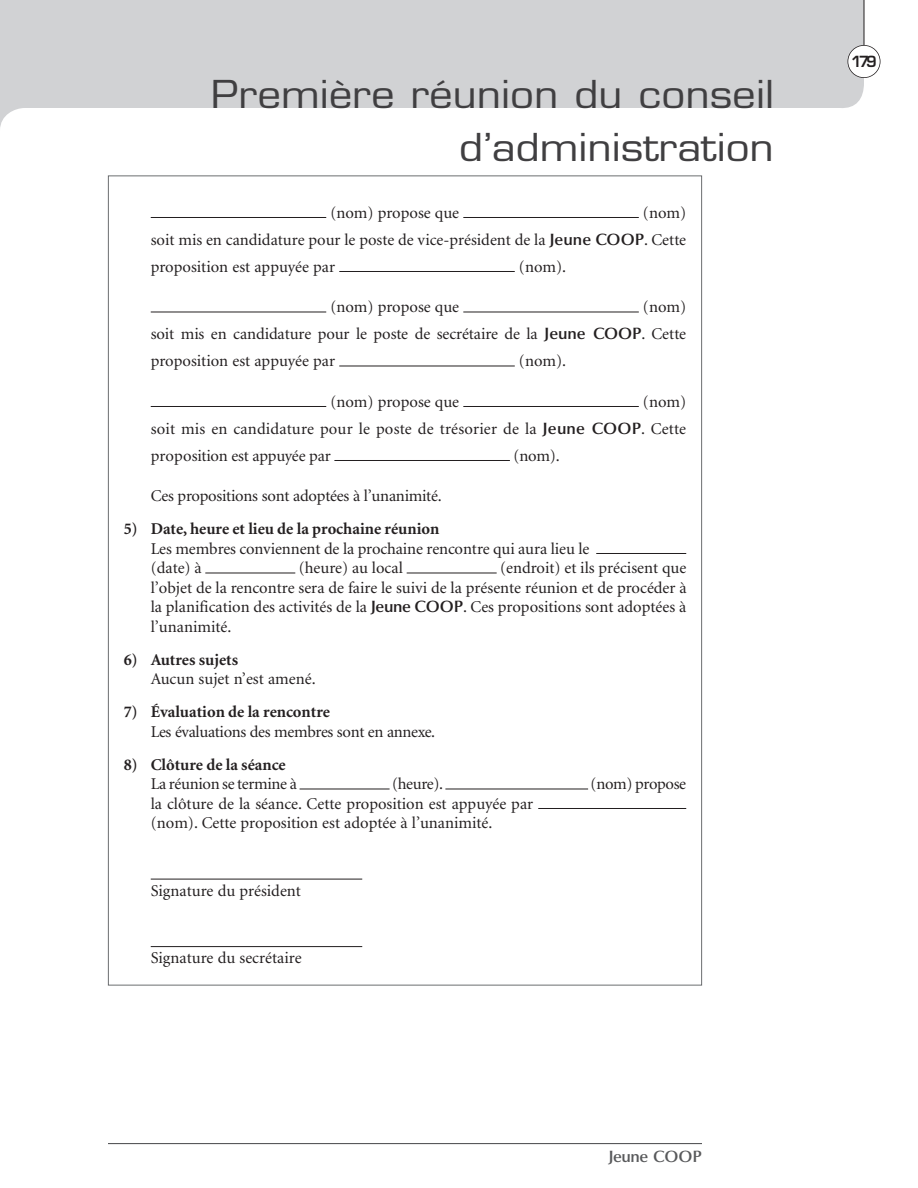
<style>
.page{position:relative;width:918px;height:1188px;background:#fff}
.page>*{position:absolute;margin:0;border:0;box-sizing:border-box;transform-origin:0 0}
.t1{font:37.5px/52.5px "Eurostile";color:#403f41;text-align:right;scale:1.12 1}
.t2{font:16.5px/27px "Minion";color:#231f20;text-align:justify}
.t3{font:700 16.5px "Minion";color:#231f20}
.t4{font:16.5px "Minion";letter-spacing:-.02em;color:#231f20}
.t5{font:600 16.5px "Optima";letter-spacing:-.025em;color:#58595b}
.t6{font:600 15px "Eurostile";color:#231f20}
.s1{font-family:"Optima";font-weight:600}
</style>
<div class="page">
<svg style="left:0;top:0;width:864px;height:127px;background:#d7d8da"></svg>
<div style="left:848px;top:45px;width:32px;height:33px;background:#fff;border-radius:50%"></div>
<div style="left:848px;top:45px;width:32px;height:33px;border:2px solid #231f20;border-radius:50%"></div>
<hr style="left:864px;top:0;width:1px;height:45px;background:#231f20">
<hr style="left:108px;top:1143px;width:594px;height:1px;background:#58595b">
<hr style="left:151px;top:879px;width:211px;height:1px;background:#231f20">
<hr style="left:151px;top:946px;width:211px;height:1px;background:#231f20">
<hr style="left:538px;top:808px;width:148px;height:1px;background:#231f20">
<hr style="left:445px;top:789px;width:143px;height:1px;background:#231f20">
<hr style="left:300px;top:789px;width:90px;height:1px;background:#231f20">
<hr style="left:407px;top:573px;width:90px;height:1px;background:#231f20">
<hr style="left:205px;top:573px;width:90px;height:1px;background:#231f20">
<hr style="left:596px;top:553px;width:90px;height:1px;background:#231f20">
<hr style="left:334px;top:460px;width:176px;height:1px;background:#231f20">
<hr style="left:463px;top:406px;width:176px;height:1px;background:#231f20">
<hr style="left:151px;top:406px;width:175px;height:1px;background:#231f20">
<hr style="left:339px;top:366px;width:176px;height:1px;background:#231f20">
<hr style="left:463px;top:312px;width:176px;height:1px;background:#231f20">
<hr style="left:151px;top:312px;width:175px;height:1px;background:#231f20">
<hr style="left:339px;top:271px;width:176px;height:1px;background:#231f20">
<hr style="left:463px;top:217px;width:176px;height:1px;background:#231f20">
<hr style="left:151px;top:217px;width:175px;height:1px;background:#231f20">
<h1 class="t1" style="left:211px;top:72px;width:504px">Première réunion du conseil d’administration</h1>
<p class="t2" style="left:151px;top:201px;width:537px;text-indent:492px">(nom) soit mis en candidature pour le poste de vice-président de la <span class="s1">Jeune COOP</span>. Cette proposition est appuyée par</p>
<p class="t2" style="left:330px;top:201px;width:130px">(nom) propose que</p>
<p class="t2" style="left:519px;top:255px;width:49px">(nom).</p>
<p class="t2" style="left:151px;top:295px;width:537px;text-indent:492px">(nom) soit mis en candidature pour le poste de secrétaire de la <span class="s1">Jeune COOP</span>. Cette proposition est appuyée par</p>
<p class="t2" style="left:330px;top:295px;width:130px">(nom) propose que</p>
<p class="t2" style="left:519px;top:349px;width:49px">(nom).</p>
<p class="t2" style="left:151px;top:390px;width:537px;text-indent:492px">(nom) soit mis en candidature pour le poste de trésorier de la <span class="s1">Jeune COOP</span>. Cette proposition est appuyée par</p>
<p class="t2" style="left:330px;top:390px;width:130px">(nom) propose que</p>
<p class="t2" style="left:514px;top:444px;width:48px">(nom).</p>
<p class="t2" style="left:151px;top:484px;width:293px">Ces propositions sont adoptées à l’unanimité.</p>
<p class="t3" style="left:124px;top:523px;width:317px">5) Date, heure et lieu de la prochaine réunion</p>
<p class="t2" style="left:151px;top:540px;width:440px;line-height:19.5px">Les membres conviennent de la prochaine rencontre qui aura lieu le (date) à</p>
<p class="t2" style="left:151px;top:560px;width:537px;line-height:19.5px;text-indent:349px">(endroit) et ils précisent que l’objet de la rencontre sera de faire le suivi de la présente réunion et de procéder à la planification des activités de la <span class="s1">Jeune COOP</span>. Ces propositions sont adoptées à l’unanimité.</p>
<p class="t3" style="left:124px;top:653px;width:116px">6) Autres sujets</p>
<p class="t2" style="left:151px;top:667px;width:166px">Aucun sujet n’est amené.</p>
<p class="t3" style="left:124px;top:706px;width:208px">7) Évaluation de la rencontre</p>
<p class="t4" style="left:151px;top:725px;width:286px">Les évaluations des membres sont en annexe.</p>
<p class="t3" style="left:124px;top:758px;width:164px">8) Clôture de la séance</p>
<p class="t4" style="left:151px;top:778px;width:148px">La réunion se termine à</p>
<p class="t2" style="left:392px;top:772px;width:53px">(heure).</p>
<p class="t4" style="left:591px;top:778px;width:97px">(nom) propose</p>
<p class="t2" style="left:151px;top:795px;width:384px;line-height:19.5px">la clôture de la séance. Cette proposition est appuyée par (nom). Cette proposition est adoptée à l’unanimité.</p>
<p class="t2" style="left:299px;top:556px;width:106px">(heure) au local</p>
<p class="t2" style="left:151px;top:879px;width:152px">Signature du président</p>
<p class="t2" style="left:151px;top:946px;width:152px">Signature du secrétaire</p>
<p class="t5" style="left:608px;top:1150px;width:95px">Jeune COOP</p>
<p class="t6" style="left:851px;top:55px;width:27px">179</p>
</div>
